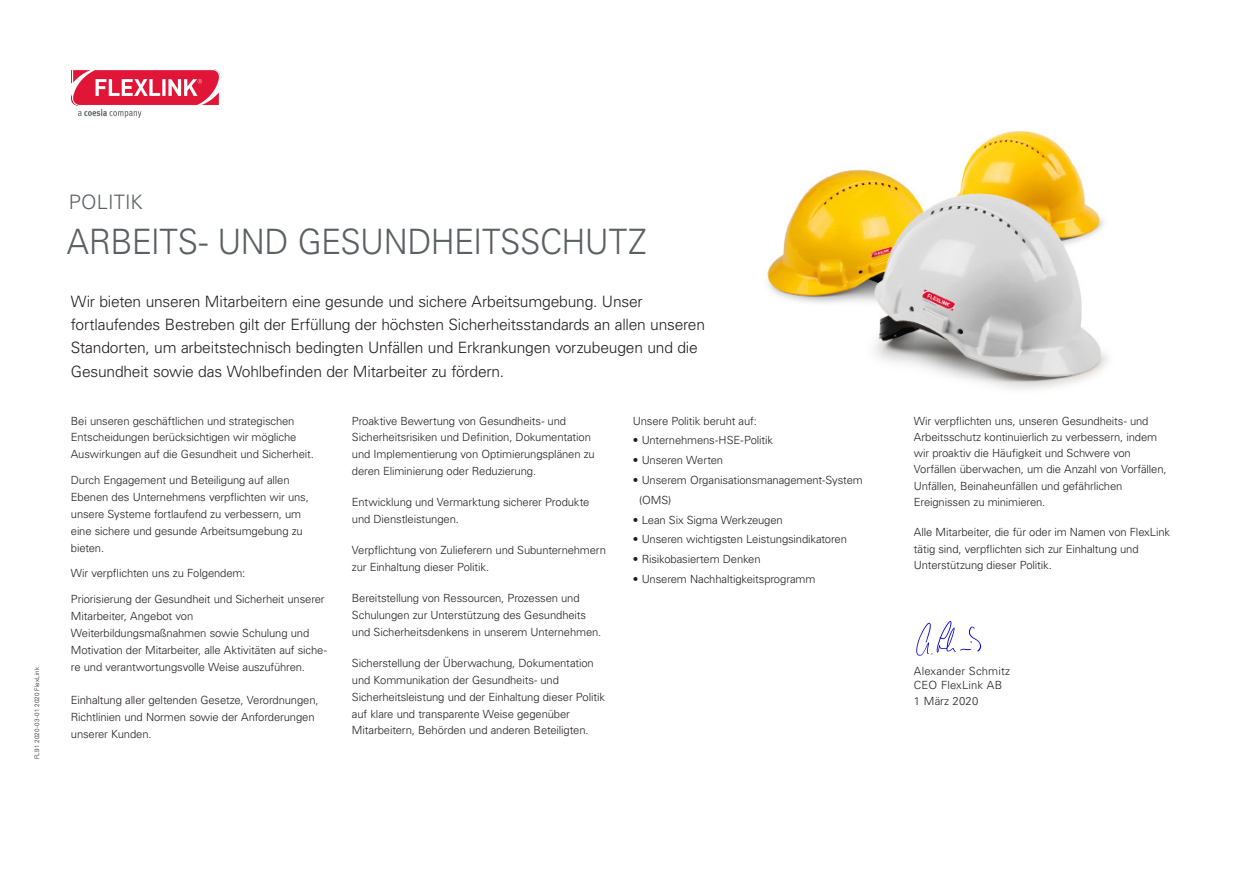
<style>
.page{position:relative;width:1241px;height:886px;background:#fff}
.page>*{position:absolute;margin:0;border:0;box-sizing:border-box;transform-origin:0 0}
.t1{font:300 35px "Univers LT Pro 45";letter-spacing:-.015em;color:#5b6064;scale:.95 1}
.SmallTitle{font:300 19.88px "Univers LT Pro 45";letter-spacing:.01em;color:#5b6064}
.Ingress{font:300 15.62px/23.1px "Univers LT Pro 45";letter-spacing:-.015em;color:#231f20}
.Body__above_bullet{font:300 11.25px/16.9px "Univers LT Pro 45";letter-spacing:-.015em;color:#231f20}
.Body_1{font:300 11.25px/16.9px "Univers LT Pro 45";letter-spacing:-.01em;color:#231f20}
.Caption_text{font:300 11.25px "Univers LT Pro 45";letter-spacing:.015em;color:#231f20}
.ID_No{font:300 6.25px "Univers LT Pro 45";letter-spacing:.02em;color:#231f20}
</style>
<div class="page">
<img style="left:71px;top:70px;width:149px;height:48px">
<img style="left:767px;top:131px;width:341px;height:259px">
<img style="left:916px;top:621px;width:66px;height:35px">
<img style="left:72px;top:70px;width:147px;height:36px">
<p class="ID_No" style="left:33px;top:759px;width:93px;rotate:-90deg">FL91 2020-03-01 2020 FlexLink</p>
<p class="SmallTitle" style="left:69px;top:190px;width:75px">POLITIK</p>
<p class="t1" style="left:67px;top:221px;width:611px">ARBEITS- UND GESUNDHEITSSCHUTZ</p>
<p class="Ingress" style="left:71px;top:290px;width:635px">Wir bieten unseren Mitarbeitern eine gesunde und sichere Arbeitsumgebung. Unser fortlaufendes Bestreben gilt der Erfüllung der höchsten Sicherheitsstandards an allen unseren Standorten, um arbeitstechnisch bedingten Unfällen und Erkrankungen vorzubeugen und die Gesundheit sowie das Wohlbefinden der Mitarbeiter zu fördern.</p>
<p class="Body_1" style="left:71px;top:412px;width:244px">Bei unseren geschäftlichen und strategischen<br>Entscheidungen berücksichtigen wir mögliche<br>Auswirkungen auf die Gesundheit und Sicherheit.</p>
<p class="Body_1" style="left:71px;top:472px;width:239px">Durch Engagement und Beteiligung auf allen Ebenen des Unternehmens verpflichten wir uns, unsere Systeme fortlaufend zu verbessern, um eine sichere und gesunde Arbeitsumgebung zu bieten.</p>
<p class="Body_1" style="left:71px;top:565px;width:176px">Wir verpflichten uns zu Folgendem:</p>
<p class="Body_1" style="left:71px;top:590px;width:258px">Priorisierung der Gesundheit und Sicherheit unserer Mitarbeiter, Angebot von Weiterbildungsmaßnahmen sowie Schulung und Motivation der Mitarbeiter, alle Aktivitäten auf siche&shy;re und verantwortungsvolle Weise auszuführen.</p>
<p class="Body_1" style="left:71px;top:692px;width:249px">Einhaltung aller geltenden Gesetze, Verordnungen,<br>Richtlinien und Normen sowie der Anforderungen unserer Kunden.</p>
<p class="Body__above_bullet" style="left:352px;top:412px;width:244px">Proaktive Bewertung von Gesundheits- und Sicherheitsrisiken und Definition, Dokumentation und Implementierung von Optimierungsplänen zu deren Eliminierung oder Reduzierung.</p>
<p class="Body__above_bullet" style="left:352px;top:494px;width:239px">Entwicklung und Vermarktung sicherer Produkte und Dienstleistungen.</p>
<p class="Body__above_bullet" style="left:352px;top:542px;width:255px">Verpflichtung von Zulieferern und Subunternehmern zur Einhaltung dieser Politik.</p>
<p class="Body__above_bullet" style="left:352px;top:590px;width:251px">Bereitstellung von Ressourcen, Prozessen und<br>Schulungen zur Unterstützung des Gesundheits und Sicherheitsdenkens in unserem Unternehmen.</p>
<p class="Body__above_bullet" style="left:352px;top:654px;width:254px">Sicherstellung der Überwachung, Dokumentation und Kommunikation der Gesundheits- und Sicherheitsleistung und der Einhaltung dieser Politik auf klare und transparente Weise gegenüber Mitarbeitern, Behörden und anderen Beteiligten.</p>
<p class="Body__above_bullet" style="left:632px;top:412px;width:125px">Unsere Politik beruht auf:</p>
<p class="Body__above_bullet" style="left:632px;top:432px;width:142px">• Unternehmens-HSE-Politik</p>
<p class="Body__above_bullet" style="left:632px;top:452px;width:92px">• Unseren Werten</p>
<p class="Body__above_bullet" style="left:632px;top:471px;width:231px">• Unserem Organisationsmanagement-System</p>
<p class="Body__above_bullet" style="left:639px;top:491px;width:34px">(OMS)</p>
<p class="Body__above_bullet" style="left:632px;top:511px;width:151px">• Lean Six Sigma Werkzeugen</p>
<p class="Body__above_bullet" style="left:632px;top:531px;width:215px">• Unseren wichtigsten Leistungsindikatoren</p>
<p class="Body__above_bullet" style="left:632px;top:551px;width:129px">• Risikobasiertem Denken</p>
<p class="Body__above_bullet" style="left:632px;top:570px;width:184px">• Unserem Nachhaltigkeitsprogramm</p>
<p class="Body__above_bullet" style="left:913px;top:412px;width:254px;line-height:16.2px">Wir verpflichten uns, unseren Gesundheits- und Arbeitsschutz kontinuierlich zu verbessern, indem wir proaktiv die Häufigkeit und Schwere von Vorfällen überwachen, um die Anzahl von Vorfällen, Unfällen, Beinaheunfällen und gefährlichen Ereignissen zu minimieren.</p>
<p class="Body__above_bullet" style="left:913px;top:524px;width:258px;line-height:16.2px">Alle Mitarbeiter, die für oder im Namen von FlexLink tätig sind, verpflichten sich zur Einhaltung und<br>Unterstützung dieser Politik.</p>
<p class="Caption_text" style="left:913px;top:664px;width:98px">Alexander Schmitz</p>
<p class="Caption_text" style="left:913px;top:678px;width:90px">CEO FlexLink AB</p>
<p class="Caption_text" style="left:913px;top:694px;width:66px">1 März 2020</p>
</div>
